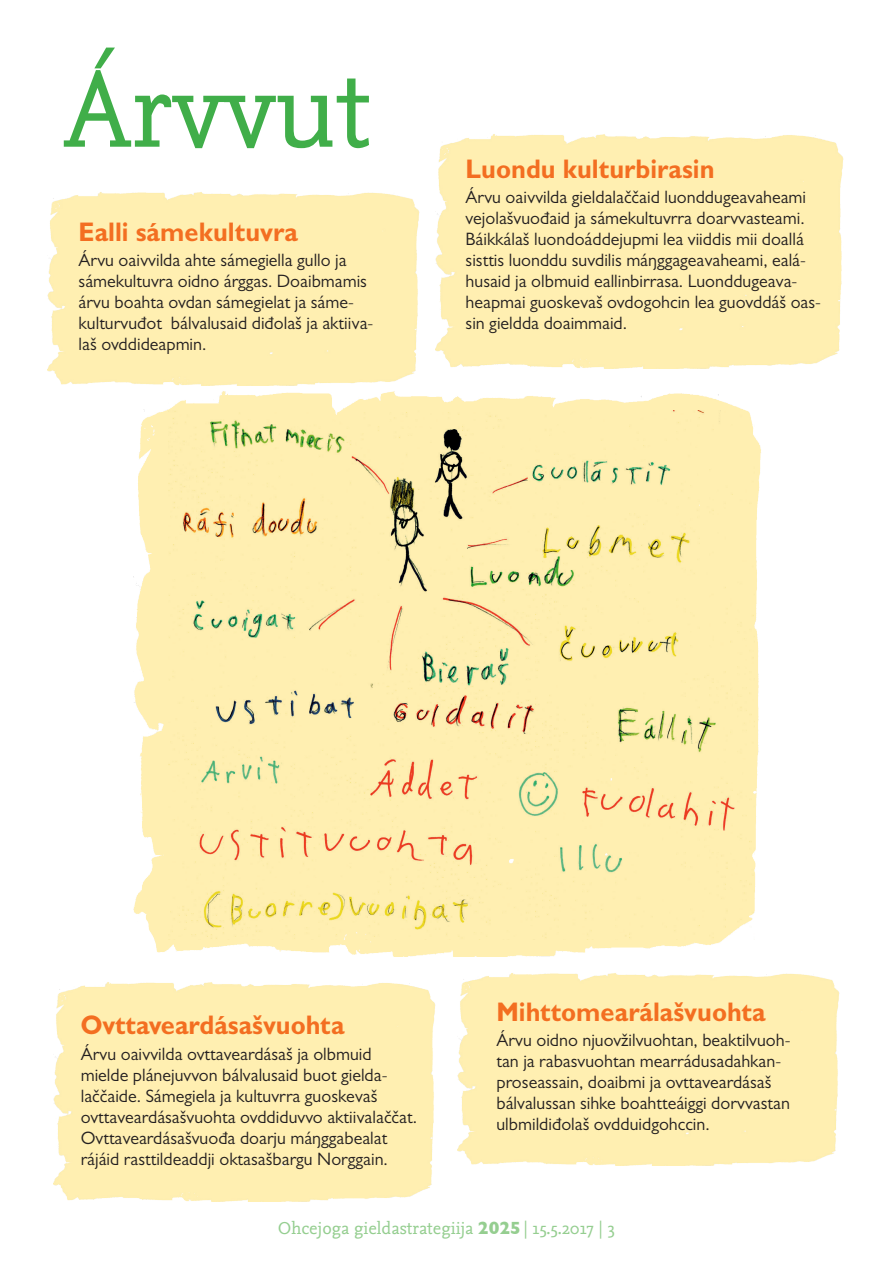
<style>
.page{position:relative;width:893px;height:1263px;background:#fff}
.page>*{position:absolute;margin:0;border:0;box-sizing:border-box;transform-origin:0 0}
.t1{font:112.5px "Nexus Mix Pro";color:#40ae49}
.t2{font:700 27px "Gill Sans MT Pro";color:#f36e21;scale:.94 1}
.t3{font:18px/21px "Gill Sans MT Pro";color:#231f20}
.t4{font:18px "Nexus Mix Pro";color:#95ce90}
.s1{font-family:"Gill Sans";font-weight:700}
</style>
<div class="page">
<img style="left:134px;top:391px;width:627px;height:566px">
<div style="left:48px;top:192px;width:372px;height:193px;background:#ffefb1"></div>
<div style="left:457px;top:973px;width:383px;height:193px;background:#ffefb1"></div>
<div style="left:436px;top:134px;width:407px;height:235px;background:#ffefb1"></div>
<div style="left:53px;top:982px;width:383px;height:219px;background:#ffefb1"></div>
<img style="left:168px;top:410px;width:586px;height:530px">
<h1 class="t1" style="left:64px;top:25px;width:309px">Árvvut</h1>
<h2 class="t2" style="left:79px;top:215px;width:235px">Ealli sámekultuvra</h2>
<p class="t3" style="left:79px;top:250px;width:296px">Árvu oaivvilda ahte sámegiella gullo ja sámekultuvra oidno árggas. Doaibmamis árvu boahta ovdan sámegielat ja sáme&shy;kulturvuđot bálvalusaid diđolaš ja aktiiva&shy;laš ovddideapmin.</p>
<h2 class="t2" style="left:466px;top:152px;width:266px">Luondu kulturbirasin</h2>
<p class="t3" style="left:466px;top:187px;width:357px">Árvu oaivvilda gieldalaččaid luonddugeavaheami vejolašvuođaid ja sámekultuvrra doarvvasteami.<br>Báikkálaš luondoáddejupmi lea viiddis mii doallá sisttis luonddu suvdilis máŋggageavaheami, ealá&shy;husaid ja olbmuid eallinbirrasa. Luonddugeava&shy;heapmai guoskevaš ovdogohcin lea guovddáš oas&shy;sin gieldda doaimmaid.</p>
<h2 class="t2" style="left:81px;top:1008px;width:282px">Ovttaveardásašvuohta</h2>
<p class="t3" style="left:81px;top:1043px;width:338px">Árvu oaivvilda ovttaveardásaš ja olbmuid mielde plánejuvvon bálvalusaid buot gielda&shy;laččaide. Sámegiela ja kultuvrra guoskevaš ovttaveardásašvuohta ovddiduvvo aktiivalaččat.<br>Ovttaveardásašvuođa doarju máŋggabealat rájáid rasttildeaddji oktasašbargu Norggain.</p>
<h2 class="t2" style="left:496px;top:995px;width:288px">Mihttomearálašvuohta</h2>
<p class="t3" style="left:496px;top:1029px;width:296px">Árvu oidno njuovžilvuohtan, beaktilvuoh&shy;tan ja rabasvuohtan mearrádusadahkan&shy;proseassain, doaibmi ja ovttaveardásaš bálvalussan sihke boahtteáiggi dorvvastan ulbmildiđolaš ovdduidgohccin.</p>
<p class="t4" style="left:278px;top:1214px;width:339px">Ohcejoga gieldastrategiija <span class="s1">2025</span>| 15.5.2017 | 3</p>
</div>
